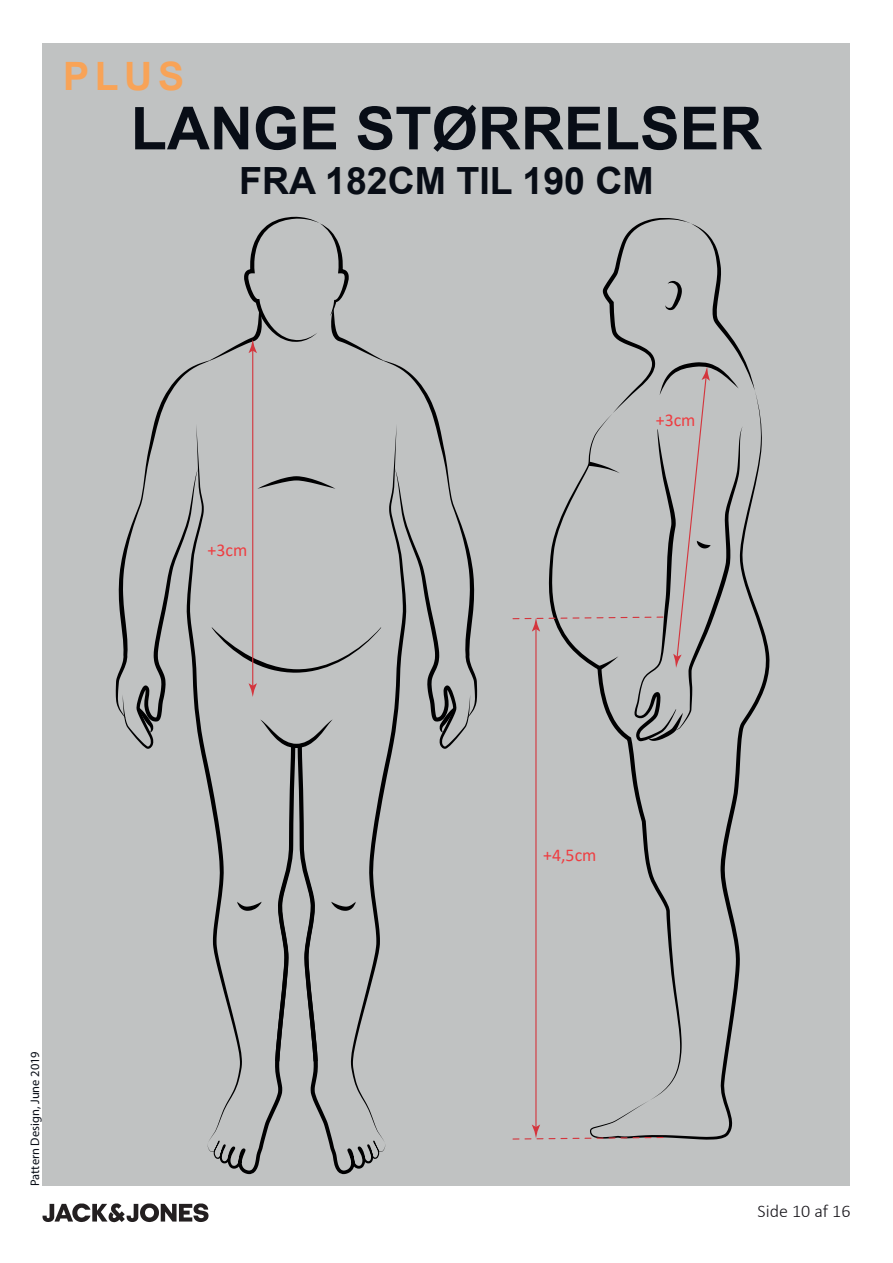
<style>
.page{position:relative;width:893px;height:1263px;background:#fff}
.page>*{position:absolute;margin:0;border:0;box-sizing:border-box;transform-origin:0 0}
.t1{font:700 59.55px "Arial";color:#080d16}
.t2{font:700 39.15px "Arial";color:#f8a357}
.t3{font:700 37.5px "Arial";color:#080d16}
.t4{font:18px "Calibri";color:#ee3d41}
.t5{font:300 18px "Calibri";color:#17151a}
.t6{font:12.45px "Myriad Pro";color:#080d16}
</style>
<div class="page">
<div style="left:43px;top:43px;width:807px;height:1143px;background:#c0c2c2"></div>
<svg style="left:43px;top:1203px;width:165px;height:19px"></svg>
<svg style="left:606px;top:393px;width:164px;height:747px"></svg>
<svg style="left:606px;top:741px;width:76px;height:359px"></svg>
<svg style="left:116px;top:217px;width:361px;height:957px"></svg>
<hr style="left:535px;top:627px;width:1px;height:502px;background:#d4353d">
<svg style="left:512px;top:1124px;width:155px;height:16px"></svg>
<svg style="left:512px;top:218px;width:243px;height:523px"></svg>
<h2 class="t2" style="left:63px;top:48px;width:122px">PLUS</h2>
<h1 class="t1" style="left:131px;top:86px;width:633px">LANGE STØRRELSER</h1>
<h3 class="t3" style="left:239px;top:155px;width:416px">FRA 182CM TIL 190 CM</h3>
<h3 class="t4" style="left:208px;top:538px;width:41px">+3cm</h3>
<h3 class="t4" style="left:656px;top:408px;width:41px">+3cm</h3>
<p class="t6" style="left:27px;top:1186px;width:136px;rotate:-90deg">Pattern Design, June 2019</p>
<h3 class="t4" style="left:543px;top:842px;width:55px">+4,5cm</h3>
<h3 class="t5" style="left:758px;top:1200px;width:94px">Side 10 af 16</h3>
</div>
